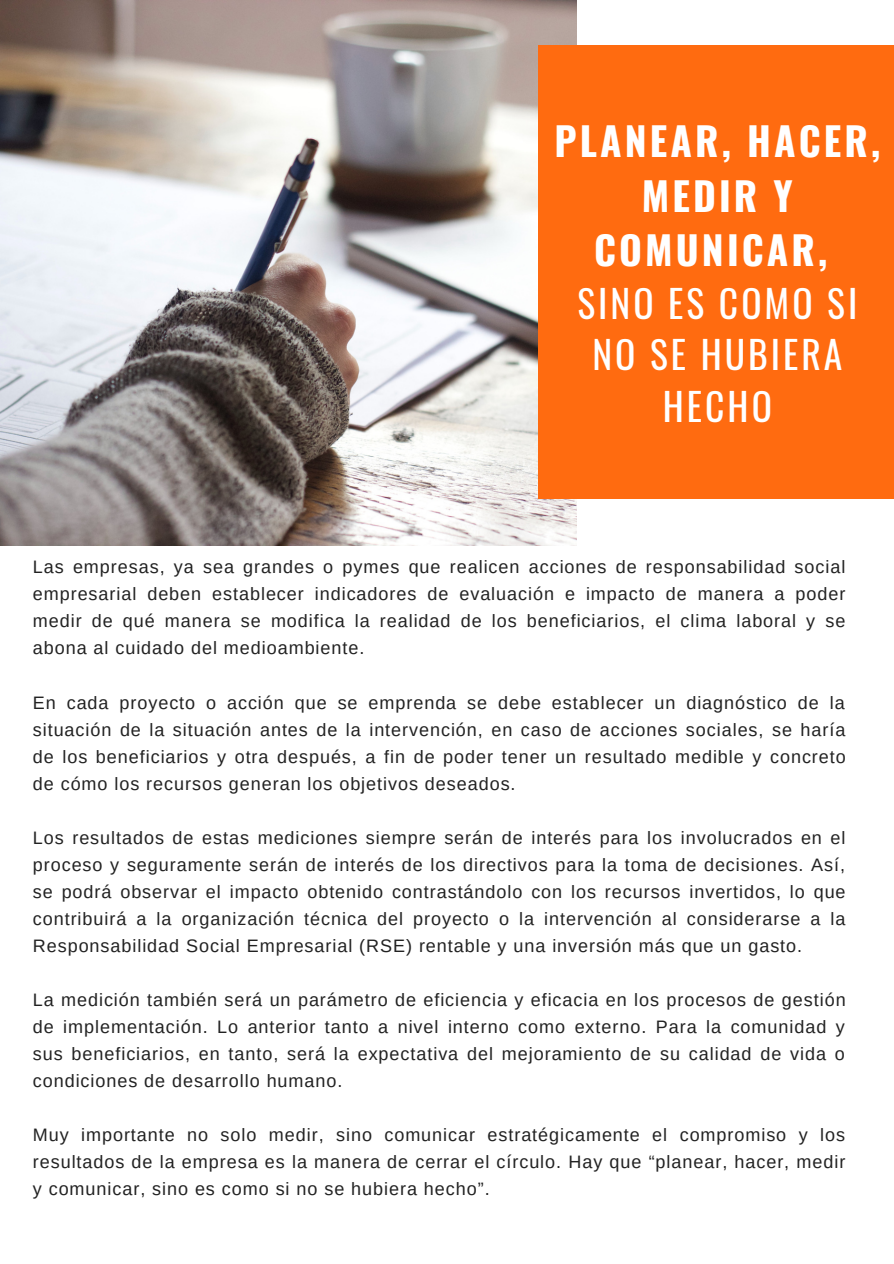
<style>
.page{position:relative;width:894px;height:1264px;background:#fff}
.page>*{position:absolute;margin:0;border:0;box-sizing:border-box;transform-origin:0 0}
.t1{font:700 39px/54px "Oswald";letter-spacing:.08em;color:#fff;text-align:center}
.t2{font:37.5px/51.8px "Oswald";letter-spacing:.08em;color:#fff;text-align:center}
.t3{font:18px/27px "Arimo";letter-spacing:.05em;color:#222;text-align:justify}
</style>
<div class="page">
<img style="left:0;top:0;width:576px;height:545px">
<div style="left:538px;top:46px;width:355px;height:453px;background:#ff6b10"></div>
<p class="t1" style="left:554px;top:113px;width:327px">PLANEAR, HACER,<br>MEDIR Y<br>COMUNICAR,</p>
<p class="t2" style="left:577px;top:276px;width:281px">SINO ES COMO SI<br>NO SE HUBIERA<br>HECHO</p>
<p class="t3" style="left:33px;top:553px;width:813px">Las empresas, ya sea grandes o pymes que realicen acciones de responsabilidad social empresarial deben establecer indicadores de evaluación e impacto de manera a poder medir de qué manera se modifica la realidad de los beneficiarios, el clima laboral y se abona al cuidado del medioambiente.</p>
<p class="t3" style="left:33px;top:688px;width:814px">En cada proyecto o acción que se emprenda se debe establecer un diagnóstico de la situación de la situación antes de la intervención, en caso de acciones sociales, se haría de los beneficiarios y otra después, a fin de poder tener un resultado medible y concreto de cómo los recursos generan los objetivos deseados.</p>
<p class="t3" style="left:33px;top:824px;width:814px">Los resultados de estas mediciones siempre serán de interés para los involucrados en el proceso y seguramente serán de interés de los directivos para la toma de decisiones. Así, se podrá observar el impacto obtenido contrastándolo con los recursos invertidos, lo que contribuirá a la organización técnica del proyecto o la intervención al considerarse a la Responsabilidad Social Empresarial (RSE) rentable y una inversión más que un gasto.</p>
<p class="t3" style="left:33px;top:986px;width:814px">La medición también será un parámetro de eficiencia y eficacia en los procesos de gestión de implementación. Lo anterior tanto a nivel interno como externo. Para la comunidad y sus beneficiarios, en tanto, será la expectativa del mejoramiento de su calidad de vida o condiciones de desarrollo humano.</p>
<p class="t3" style="left:33px;top:1121px;width:813px">Muy importante no solo medir, sino comunicar estratégicamente el compromiso y los resultados de la empresa es la manera de cerrar el círculo. Hay que “planear, hacer, medir y comunicar, sino es como si no se hubiera hecho”.</p>
</div>
